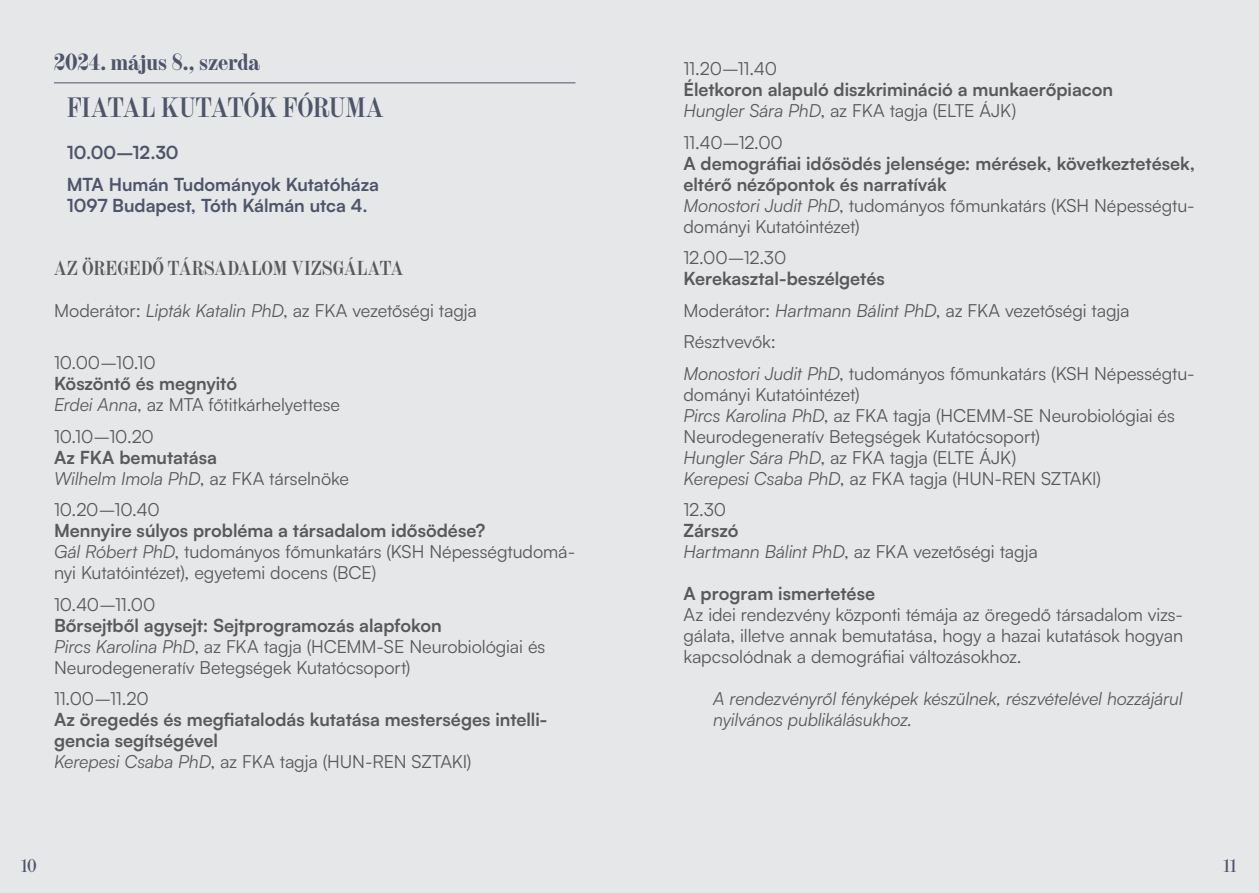
<style>
.page{position:relative;width:1259px;height:893px;background:#e6e7e8}
.page>*{position:absolute;margin:0;border:0;box-sizing:border-box;transform-origin:0 0}
.t1{font:500 27px "Amen Display";letter-spacing:.005em;color:#4e556b}
.t2{font:700 22.5px "Amen Display";color:#4e556b}
.t3{font:500 19.5px "Amen Display";color:#58595b}
.t4{font:18px/21px "Satoshi";letter-spacing:-.005em;color:#58595b}
.t5{font:700 18px/21px "Satoshi";color:#58595b}
.t6{font:italic 18px/21px "Satoshi";letter-spacing:-.01em;color:#58595b}
.t7{font:700 18px/31.5px "Satoshi";color:#4e556b}
.t8{font:18px "Amen Display";color:#4e556b}
.s1{font-style:italic}
.s2{font-weight:700}
.s3{font-weight:400;font-style:italic}
.s4{font-weight:400}
</style>
<div class="page">
<hr style="left:54px;top:82px;width:521px;height:1px;background:#4e556b">
<p class="t2" style="left:54px;top:49px;width:208px">2024. május 8., szerda</p>
<h1 class="t1" style="left:67px;top:92px;width:318px">FIATAL KUTATÓK FÓRUMA</h1>
<p class="t7" style="left:67px;top:136px;width:314px">10.00–12.30<br>MTA Humán Tudományok Kutatóháza</p>
<p class="t7" style="left:67px;top:188px;width:302px">1097 Budapest, Tóth Kálmán utca 4.</p>
<p class="t3" style="left:54px;top:256px;width:351px">AZ ÖREGEDŐ TÁRSADALOM VIZSGÁLATA</p>
<p class="t4" style="left:54px;top:299px;width:424px">Moderátor: <span class="s1">Lipták Katalin PhD</span>, az FKA vezetőségi tagja</p>
<p class="t4" style="left:54px;top:351px;width:103px">10.00–10.10</p>
<p class="t4" style="left:54px;top:372px;width:288px"><span class="s2">Köszöntő és megnyitó<br></span><span class="s1">Erdei Anna</span>, az MTA főtitkárhelyettese</p>
<p class="t4" style="left:54px;top:425px;width:101px">10.10–10.20</p>
<p class="t4" style="left:54px;top:446px;width:296px"><span class="s2">Az FKA bemutatása<br></span><span class="s1">Wilhelm Imola PhD</span>, az FKA társelnöke</p>
<p class="t4" style="left:54px;top:498px;width:107px">10.20–10.40</p>
<p class="t4" style="left:54px;top:519px;width:523px"><span class="s2">Mennyire súlyos probléma a társadalom idősödése?<br></span><span class="s1">Gál Róbert PhD</span>, tudományos főmunkatárs (KSH Népességtudomá&shy;nyi Kutatóintézet), egyetemi docens (BCE)</p>
<p class="t4" style="left:54px;top:593px;width:103px">10.40–11.00</p>
<p class="t4" style="left:54px;top:614px;width:493px"><span class="s2">Bőrsejtből agysejt: Sejtprogramozás alapfokon<br></span><span class="s1">Pircs Karolina PhD</span>, az FKA tagja (HCEMM-SE Neurobiológiai és<br>Neurodegeneratív Betegségek Kutatócsoport)</p>
<p class="t4" style="left:54px;top:687px;width:96px">11.00–11.20</p>
<p class="t5" style="left:54px;top:708px;width:495px">Az öregedés és megfiatalodás kutatása mesterséges intelli&shy;gencia segítségével<br><span class="s3">Kerepesi Csaba PhD</span><span class="s4">, az FKA tagja (HUN-REN SZTAKI)</span></p>
<p class="t4" style="left:683px;top:57px;width:95px">11.20–11.40</p>
<p class="t5" style="left:683px;top:78px;width:431px">Életkoron alapuló diszkrimináció a munkaerőpiacon<br><span class="s3">Hungler Sára PhD</span><span class="s4">, az FKA tagja (ELTE ÁJK)</span></p>
<p class="t4" style="left:683px;top:131px;width:101px">11.40–12.00</p>
<p class="t5" style="left:683px;top:151px;width:513px">A demográfiai idősödés jelensége: mérések, következtetések, eltérő nézőpontok és narratívák<br><span class="s3">Monostori Judit PhD</span><span class="s4">, tudományos főmunkatárs (KSH Népességtu&shy;dományi Kutatóintézet)</span></p>
<p class="t4" style="left:683px;top:246px;width:104px">12.00–12.30</p>
<p class="t4" style="left:683px;top:262px;width:513px;line-height:31.5px"><span class="s2">Kerekasztal-beszélgetés<br></span>Moderátor: <span class="s1">Hartmann Bálint PhD</span>, az FKA vezetőségi tagja Résztvevők:<br><span class="s1">Monostori Judit PhD</span>, tudományos főmunkatárs (KSH Népességtu-</p>
<p class="t4" style="left:683px;top:383px;width:493px">dományi Kutatóintézet)<br><span class="s1">Pircs Karolina PhD</span>, az FKA tagja (HCEMM-SE Neurobiológiai és Neurodegeneratív Betegségek Kutatócsoport)<br><span class="s1">Hungler Sára PhD</span>, az FKA tagja (ELTE ÁJK)<br><span class="s1">Kerepesi Csaba PhD</span>, az FKA tagja (HUN-REN SZTAKI)</p>
<p class="t4" style="left:683px;top:498px;width:44px">12.30</p>
<p class="t4" style="left:683px;top:519px;width:356px"><span class="s2">Zárszó<br></span><span class="s1">Hartmann Bálint PhD</span>, az FKA vezetőségi tagja</p>
<p class="t5" style="left:683px;top:582px;width:193px">A program ismertetése</p>
<p class="t4" style="left:683px;top:603px;width:501px;text-align:justify">Az idei rendezvény központi témája az öregedő társadalom vizs&shy;gálata, illetve annak bemutatása, hogy a hazai kutatások hogyan kapcsolódnak a demográfiai változásokhoz.</p>
<p class="t6" style="left:713px;top:687px;width:471px">A rendezvényről fényképek készülnek, részvételével hozzájárul nyilvános publikálásukhoz.</p>
<p class="t8" style="left:21px;top:856px;width:17px">10</p>
<p class="t8" style="left:1223px;top:856px;width:15px">11</p>
</div>
